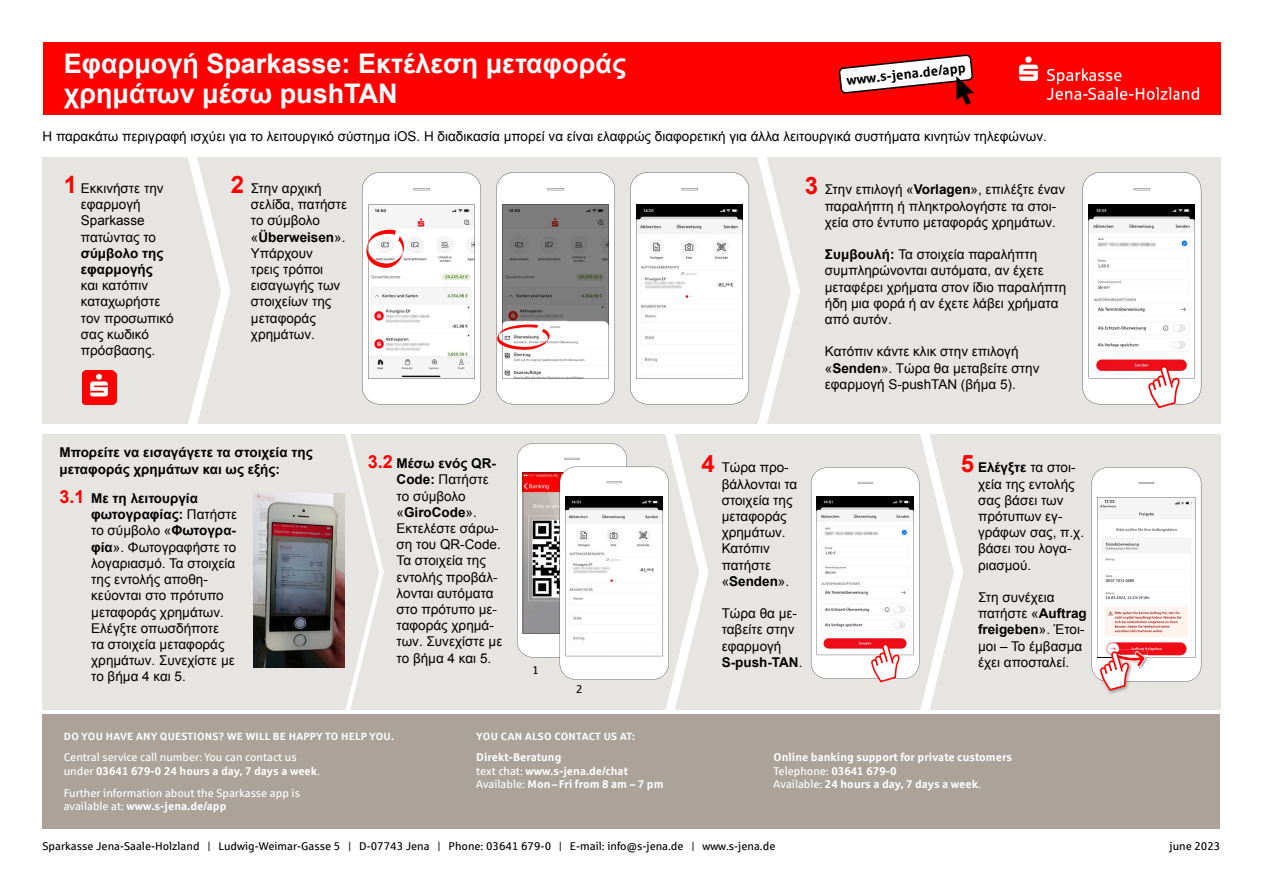
<style>
.page{position:relative;width:1263px;height:893px;background:#fff}
.page>*{position:absolute;margin:0;border:0;box-sizing:border-box;transform-origin:0 0}
.t1{font:700 27px/30px "Arial";color:#fff}
.t2{font:13.5px/16.2px "Arial";color:#000}
.t3{font:700 13.5px/16.2px "Arial";color:#000}
.t4{font:700 13.5px "Sparkasse Rg";color:#000}
.t5{font:700 11.25px/13.5px "Sparkasse Rg";color:#fff}
.t6{font:11.25px/13.5px "Sparkasse Rg";color:#fff}
.t7{font:11.25px "Sparkasse Rg";color:#000}
.t8{font:700 10.5px "Sparkasse Rg";letter-spacing:.025em;color:#fff}
.s1{font-weight:700;font-size:24px;color:#f00}
.s2{font-weight:700}
.s3{font-weight:700;font-size:18px;color:#f00}
.s4{font-weight:400}
</style>
<div class="page">
<div style="left:43px;top:43px;width:1177px;height:72px;background:#f00"></div>
<div style="left:43px;top:157px;width:1178px;height:553px;background:#e7e5e1"></div>
<svg style="left:756px;top:157px;width:44px;height:268px"></svg>
<svg style="left:187px;top:157px;width:44px;height:268px"></svg>
<svg style="left:345px;top:434px;width:39px;height:276px"></svg>
<img style="left:253px;top:493px;width:92px;height:175px">
<div style="left:28px;top:425px;width:1225px;height:9px;background:#fff"></div>
<img style="left:82px;top:371px;width:34px;height:33px">
<svg style="left:630px;top:172px;width:119px;height:232px"></svg>
<svg style="left:1082px;top:172px;width:119px;height:236px"></svg>
<svg style="left:811px;top:434px;width:152px;height:276px"></svg>
<svg style="left:517px;top:434px;width:191px;height:276px"></svg>
<svg style="left:496px;top:172px;width:119px;height:232px"></svg>
<svg style="left:362px;top:172px;width:119px;height:232px"></svg>
<img style="left:1108px;top:691px;width:13px;height:3px">
<svg style="left:1091px;top:467px;width:110px;height:224px"></svg>
<svg style="left:838px;top:54px;width:136px;height:51px"></svg>
<div style="left:43px;top:714px;width:1177px;height:115px;background:#aba399"></div>
<img style="left:1220px;top:44px;width:1px;height:71px">
<img style="left:1018px;top:56px;width:182px;height:44px">
<h1 class="t1" style="left:64px;top:50px;width:564px">Εφαρμογή Sparkasse: Εκτέλεση μεταφοράς χρημάτων μέσω pushTAN</h1>
<p class="t4" style="left:846px;top:71px;width:121px;rotate:-6deg">www.s-jena.de/app</p>
<p class="t2" style="left:43px;top:128px;width:1006px">Η παρακάτω περιγραφή ισχύει για το λειτουργικό σύστημα iOS. Η διαδικασία μπορεί να είναι ελαφρώς διαφορετική για άλλα λειτουργικά συστήματα κινητών τηλεφώνων.</p>
<p class="t2" style="left:81px;top:180px;width:84px;text-indent:-17px"><span class="s1">1</span> Εκκινήστε την εφαρμογή<br>Sparkasse πατώντας το</p>
<p class="t3" style="left:81px;top:245px;width:84px">σύμβολο της εφαρμογής</p>
<p class="t2" style="left:81px;top:278px;width:94px">και κατόπιν καταχωρήστε τον προσωπικό σας κωδικό πρόσβασης.</p>
<p class="t2" style="left:251px;top:180px;width:98px;text-indent:-20px"><span class="s1">2</span> Στην αρχική σελίδα, πατήστε το σύμβολο «<span class="s2">Überweisen</span>».<br>Υπάρχουν<br>τρεις τρόποι εισαγωγής των στοιχείων της μεταφοράς χρημάτων.</p>
<p class="t2" style="left:825px;top:182px;width:242px;text-indent:-20px"><span class="s1">3</span> Στην επιλογή «<span class="s2">Vorlagen</span>», επιλέξτε έναν παραλήπτη ή πληκτρολογήστε τα στοι&shy;χεία στο έντυπο μεταφοράς χρημάτων.</p>
<p class="t2" style="left:825px;top:246px;width:243px"><span class="s2">Συμβουλή:</span> Τα στοιχεία παραλήπτη συμπληρώνονται αυτόματα, αν έχετε μεταφέρει χρήματα στον ίδιο παραλήπτη ήδη μια φορά ή αν έχετε λάβει χρήματα από αυτόν.</p>
<p class="t2" style="left:825px;top:344px;width:216px">Κατόπιν κάντε κλικ στην επιλογή «<span class="s2">Senden</span>». Τώρα θα μεταβείτε στην εφαρμογή S-pushTAN (βήμα 5).</p>
<p class="t3" style="left:60px;top:445px;width:255px">Μπορείτε να εισαγάγετε τα στοιχεία της μεταφοράς χρημάτων και ως εξής:</p>
<p class="t2" style="left:91px;top:490px;width:147px;text-indent:-32px"><span class="s3">3.1</span> <span class="s2">Με τη λειτουργία φωτογραφίας:</span> Πατήστε το σύμβολο «<span class="s2">Φωτογρα&shy;φία</span>». Φωτογραφήστε το λογαριασμό. Τα στοιχεία της εντολής αποθη&shy;κεύονται στο πρότυπο μεταφοράς χρημάτων.<br>Ελέγξτε οπωσδήποτε<br>τα στοιχεία μεταφοράς χρημάτων. Συνεχίστε με το βήμα 4 και 5.</p>
<p class="t2" style="left:397px;top:455px;width:107px;text-indent:-29px"><span class="s3">3.2</span> <span class="s2">Μέσω ενός QR-<br>Code:</span> Πατήστε το σύμβολο «<span class="s2">GiroCode</span>».<br>Εκτελέστε σάρω&shy;ση του QR-Code.<br>Τα στοιχεία της εντολής προβάλ&shy;λονται αυτόματα στο πρότυπο με&shy;ταφοράς χρημά&shy;των. Συνεχίστε με το βήμα 4 και 5.</p>
<p class="t2" style="left:722px;top:460px;width:77px;text-indent:-20px"><span class="s1">4</span> Τώρα προ&shy;βάλλονται τα στοιχεία της μεταφοράς χρημάτων.<br>Κατόπιν πατήστε «<span class="s2">Senden</span>».</p>
<p class="t2" style="left:722px;top:606px;width:82px">Τώρα θα με&shy;ταβείτε στην εφαρμογή<br><span class="s2">S-push-TAN</span>.</p>
<p class="t7" style="left:532px;top:663px;width:8px">1</p>
<p class="t7" style="left:576px;top:682px;width:8px">2</p>
<p class="t2" style="left:978px;top:460px;width:108px;text-indent:-17px"><span class="s1">5</span> <span class="s2">Ελέγξτε</span> τα στοι&shy;χεία της εντολής σας βάσει των πρότυπων εγ&shy;γράφων σας, π.χ. βάσει του λογα&shy;ριασμού.</p>
<p class="t2" style="left:978px;top:589px;width:110px">Στη συνέχεια πατήστε «<span class="s2">Auftrag freigeben</span>». Έτοι&shy;μοι – Το έμβασμα έχει αποσταλεί.</p>
<p class="t8" style="left:64px;top:730px;width:332px">DO YOU HAVE ANY QUESTIONS? WE WILL BE HAPPY TO HELP YOU.</p>
<p class="t6" style="left:64px;top:750px;width:258px">Central service call number: You can contact us under <span class="s2">03641 679-0 24 hours a day, 7 days a week</span>.</p>
<p class="t6" style="left:64px;top:786px;width:238px">Further information about the Sparkasse app is available at: <span class="s2">www.s-jena.de/app</span></p>
<p class="t8" style="left:476px;top:730px;width:160px">YOU CAN ALSO CONTACT US AT:</p>
<p class="t5" style="left:476px;top:750px;width:189px">Direkt-Beratung<br><span class="s4">text chat:</span> www.s-jena.de/chat<br><span class="s4">Available:</span> Mon – Fri from 8 am – 7 pm</p>
<p class="t5" style="left:774px;top:750px;width:240px">Online banking support for private customers<br><span class="s4">Telephone:</span> 03641 679-0<br><span class="s4">Available:</span> 24 hours a day, 7 days a week<span class="s4">.</span></p>
<p class="t7" style="left:43px;top:839px;width:734px">Sparkasse Jena-Saale-Holzland | Ludwig-Weimar-Gasse 5 | D-07743 Jena | Phone: 03641 679-0 | E-mail: info@s-jena.de | www.s-jena.de</p>
<p class="t7" style="left:1169px;top:839px;width:52px">june 2023</p>
</div>
